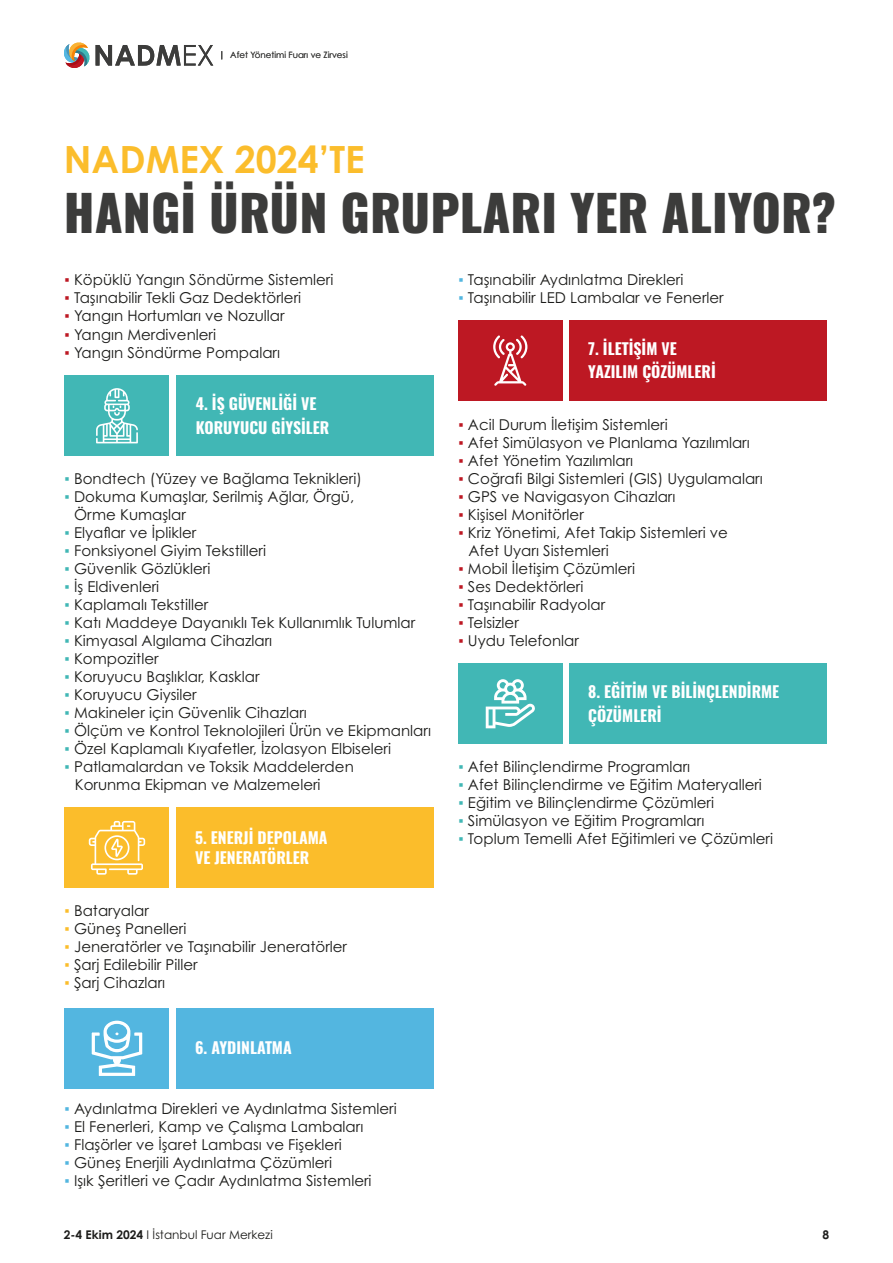
<style>
.page{position:relative;width:893px;height:1263px;background:#fff}
.page>*{position:absolute;margin:0;border:0;box-sizing:border-box;transform-origin:0 0}
.t1{font:800 49.5px "Oswald";color:#3c3c3b}
.t2{font:700 37.5px "Century Gothic";color:#fbbd2c}
.t3{font:700 15.75px/23.1px "Oswald";color:#fff}
.t4{font:15px/18px "Century Gothic Pro";color:#1d1d1b}
.t5{font:12px "Century Gothic Pro";color:#1d1d1b}
.t6{font:700 12px "Century Gothic Pro";color:#1d1d1b}
.t7{font:8.7px "Century Gothic Pro";color:#3c3c3b}
.s1{font-family:"Century Gothic";color:#bd1823}
.s2{font-family:"Century Gothic";color:#41b7b5}
.s3{font-family:"Century Gothic";color:#fbbd2b}
.s4{font-family:"Century Gothic";color:#53b6e0}
.s5{font-weight:700}
</style>
<div class="page">
<div style="left:65px;top:375px;width:104px;height:81px;background:#41b7b5"></div>
<div style="left:176px;top:375px;width:257px;height:81px;background:#41b7b5"></div>
<div style="left:458px;top:663px;width:105px;height:81px;background:#41b7b5"></div>
<div style="left:569px;top:663px;width:258px;height:81px;background:#41b7b5"></div>
<div style="left:65px;top:807px;width:104px;height:81px;background:#fbbd2b"></div>
<div style="left:176px;top:807px;width:257px;height:81px;background:#fbbd2b"></div>
<div style="left:65px;top:1008px;width:104px;height:81px;background:#53b6e0"></div>
<div style="left:176px;top:1008px;width:257px;height:81px;background:#53b6e0"></div>
<svg style="left:96px;top:388px;width:42px;height:55px"></svg>
<svg style="left:89px;top:821px;width:56px;height:54px"></svg>
<svg style="left:91px;top:1020px;width:52px;height:56px"></svg>
<div style="left:458px;top:320px;width:105px;height:81px;background:#bd1823"></div>
<div style="left:569px;top:320px;width:258px;height:81px;background:#bd1823"></div>
<svg style="left:493px;top:335px;width:34px;height:51px"></svg>
<svg style="left:486px;top:679px;width:49px;height:49px"></svg>
<svg style="left:96px;top:45px;width:117px;height:21px"></svg>
<svg style="left:64px;top:42px;width:26px;height:26px"></svg>
<p class="t7" style="left:230px;top:50px;width:119px">Afet Yönetimi Fuarı ve Zirvesi</p>
<h2 class="t2" style="left:64px;top:130px;width:302px">NADMEX 2024’TE</h2>
<h1 class="t1" style="left:64px;top:186px;width:773px">HANGİ ÜRÜN GRUPLARI YER ALIYOR?</h1>
<p class="t4" style="left:65px;top:271px;width:270px"><span class="s1">▪</span> Köpüklü Yangın Söndürme Sistemleri</p>
<p class="t4" style="left:65px;top:289px;width:238px"><span class="s1">▪</span> Taşınabilir Tekli Gaz Dedektörleri</p>
<p class="t4" style="left:65px;top:307px;width:221px"><span class="s1">▪</span> Yangın Hortumları ve Nozullar</p>
<p class="t4" style="left:65px;top:325px;width:153px"><span class="s1">▪</span> Yangın Merdivenleri</p>
<p class="t4" style="left:65px;top:343px;width:217px"><span class="s1">▪</span> Yangın Söndürme Pompaları</p>
<p class="t3" style="left:196px;top:393px;width:135px">4. İŞ GÜVENLİĞİ VE<br>KORUYUCU GİYSİLER</p>
<p class="t4" style="left:65px;top:469px;width:299px"><span class="s2">▪</span> Bondtech (Yüzey ve Bağlama Teknikleri)</p>
<p class="t4" style="left:74px;top:487px;width:282px;text-indent:-10px"><span class="s2">▪</span> Dokuma Kumaşlar, Serilmiş Ağlar, Örgü,<br>Örme Kumaşlar</p>
<p class="t4" style="left:65px;top:523px;width:133px"><span class="s2">▪</span> Elyaflar ve İplikler</p>
<p class="t4" style="left:65px;top:541px;width:203px"><span class="s2">▪</span> Fonksiyonel Giyim Tekstilleri</p>
<p class="t4" style="left:65px;top:559px;width:147px"><span class="s2">▪</span> Güvenlik Gözlükleri</p>
<p class="t4" style="left:65px;top:577px;width:96px"><span class="s2">▪</span> İş Eldivenleri</p>
<p class="t4" style="left:65px;top:595px;width:145px"><span class="s2">▪</span> Kaplamalı Tekstiller</p>
<p class="t4" style="left:65px;top:613px;width:352px"><span class="s2">▪</span> Katı Maddeye Dayanıklı Tek Kullanımlık Tulumlar</p>
<p class="t4" style="left:65px;top:631px;width:209px"><span class="s2">▪</span> Kimyasal Algılama Cihazları</p>
<p class="t4" style="left:65px;top:649px;width:96px"><span class="s2">▪</span> Kompozitler</p>
<p class="t4" style="left:65px;top:667px;width:196px"><span class="s2">▪</span> Koruyucu Başlıklar, Kasklar</p>
<p class="t4" style="left:65px;top:685px;width:134px"><span class="s2">▪</span> Koruyucu Giysiler</p>
<p class="t4" style="left:65px;top:703px;width:244px"><span class="s2">▪</span> Makineler için Güvenlik Cihazları</p>
<p class="t4" style="left:65px;top:721px;width:368px"><span class="s2">▪</span> Ölçüm ve Kontrol Teknolojileri Ürün ve Ekipmanları</p>
<p class="t4" style="left:65px;top:739px;width:328px"><span class="s2">▪</span> Özel Kaplamalı Kıyafetler, İzolasyon Elbiseleri</p>
<p class="t4" style="left:75px;top:757px;width:280px;text-indent:-10px"><span class="s2">▪</span> Patlamalardan ve Toksik Maddelerden<br>Korunma Ekipman ve Malzemeleri</p>
<p class="t3" style="left:195px;top:828px;width:134px;line-height:20.1px">5. ENERJİ DEPOLAMA<br>VE JENERATÖRLER</p>
<p class="t4" style="left:65px;top:901px;width:86px"><span class="s3">▪</span> Bataryalar</p>
<p class="t4" style="left:65px;top:919px;width:123px"><span class="s3">▪</span> Güneş Panelleri</p>
<p class="t4" style="left:65px;top:937px;width:284px"><span class="s3">▪</span> Jeneratörler ve Taşınabilir Jeneratörler</p>
<p class="t4" style="left:65px;top:955px;width:135px"><span class="s3">▪</span> Şarj Edilebilir Piller</p>
<p class="t4" style="left:65px;top:973px;width:102px"><span class="s3">▪</span> Şarj Cihazları</p>
<p class="t3" style="left:195px;top:1037px;width:98px">6. AYDINLATMA</p>
<p class="t4" style="left:65px;top:1099px;width:334px"><span class="s4">▪</span> Aydınlatma Direkleri ve Aydınlatma Sistemleri</p>
<p class="t4" style="left:65px;top:1117px;width:300px"><span class="s4">▪</span> El Fenerleri, Kamp ve Çalışma Lambaları</p>
<p class="t4" style="left:65px;top:1135px;width:279px"><span class="s4">▪</span> Flaşörler ve İşaret Lambası ve Fişekleri</p>
<p class="t4" style="left:65px;top:1153px;width:269px"><span class="s4">▪</span> Güneş Enerjili Aydınlatma Çözümleri</p>
<p class="t4" style="left:65px;top:1171px;width:308px"><span class="s4">▪</span> Işık Şeritleri ve Çadır Aydınlatma Sistemleri</p>
<p class="t5" style="left:64px;top:1227px;width:211px"><span class="s5">2-4 Ekim 2024</span> I İstanbul Fuar Merkezi</p>
<p class="t4" style="left:458px;top:271px;width:226px"><span class="s4">▪</span> Taşınabilir Aydınlatma Direkleri</p>
<p class="t4" style="left:458px;top:289px;width:267px"><span class="s4">▪</span> Taşınabilir LED Lambalar ve Fenerler</p>
<p class="t3" style="left:588px;top:338px;width:129px">7. İLETİŞİM VE<br>YAZILIM ÇÖZÜMLERİ</p>
<p class="t4" style="left:458px;top:415px;width:211px"><span class="s1">▪</span> Acil Durum İletişim Sistemleri</p>
<p class="t4" style="left:458px;top:433px;width:293px"><span class="s1">▪</span> Afet Simülasyon ve Planlama Yazılımları</p>
<p class="t4" style="left:458px;top:451px;width:176px"><span class="s1">▪</span> Afet Yönetim Yazılımları</p>
<p class="t4" style="left:458px;top:469px;width:306px"><span class="s1">▪</span> Coğrafi Bilgi Sistemleri (GIS) Uygulamaları</p>
<p class="t4" style="left:458px;top:487px;width:218px"><span class="s1">▪</span> GPS ve Navigasyon Cihazları</p>
<p class="t4" style="left:458px;top:505px;width:127px"><span class="s1">▪</span> Kişisel Monitörler</p>
<p class="t4" style="left:469px;top:523px;width:261px;text-indent:-10px"><span class="s1">▪</span> Kriz Yönetimi, Afet Takip Sistemleri ve<br>Afet Uyarı Sistemleri</p>
<p class="t4" style="left:458px;top:559px;width:178px"><span class="s1">▪</span> Mobil İletişim Çözümleri</p>
<p class="t4" style="left:458px;top:577px;width:126px"><span class="s1">▪</span> Ses Dedektörleri</p>
<p class="t4" style="left:458px;top:595px;width:148px"><span class="s1">▪</span> Taşınabilir Radyolar</p>
<p class="t4" style="left:458px;top:613px;width:62px"><span class="s1">▪</span> Telsizler</p>
<p class="t4" style="left:458px;top:631px;width:122px"><span class="s1">▪</span> Uydu Telefonlar</p>
<p class="t3" style="left:588px;top:681px;width:193px">8. EĞİTİM VE BİLİNÇLENDİRME<br>ÇÖZÜMLERİ</p>
<p class="t4" style="left:458px;top:757px;width:233px"><span class="s2">▪</span> Afet Bilinçlendirme Programları</p>
<p class="t4" style="left:458px;top:775px;width:305px"><span class="s2">▪</span> Afet Bilinçlendirme ve Eğitim Materyalleri</p>
<p class="t4" style="left:458px;top:793px;width:257px"><span class="s2">▪</span> Eğitim ve Bilinçlendirme Çözümleri</p>
<p class="t4" style="left:458px;top:811px;width:247px"><span class="s2">▪</span> Simülasyon ve Eğitim Programları</p>
<p class="t4" style="left:458px;top:829px;width:316px"><span class="s2">▪</span> Toplum Temelli Afet Eğitimleri ve Çözümleri</p>
<p class="t6" style="left:822px;top:1227px;width:8px">8</p>
</div>
